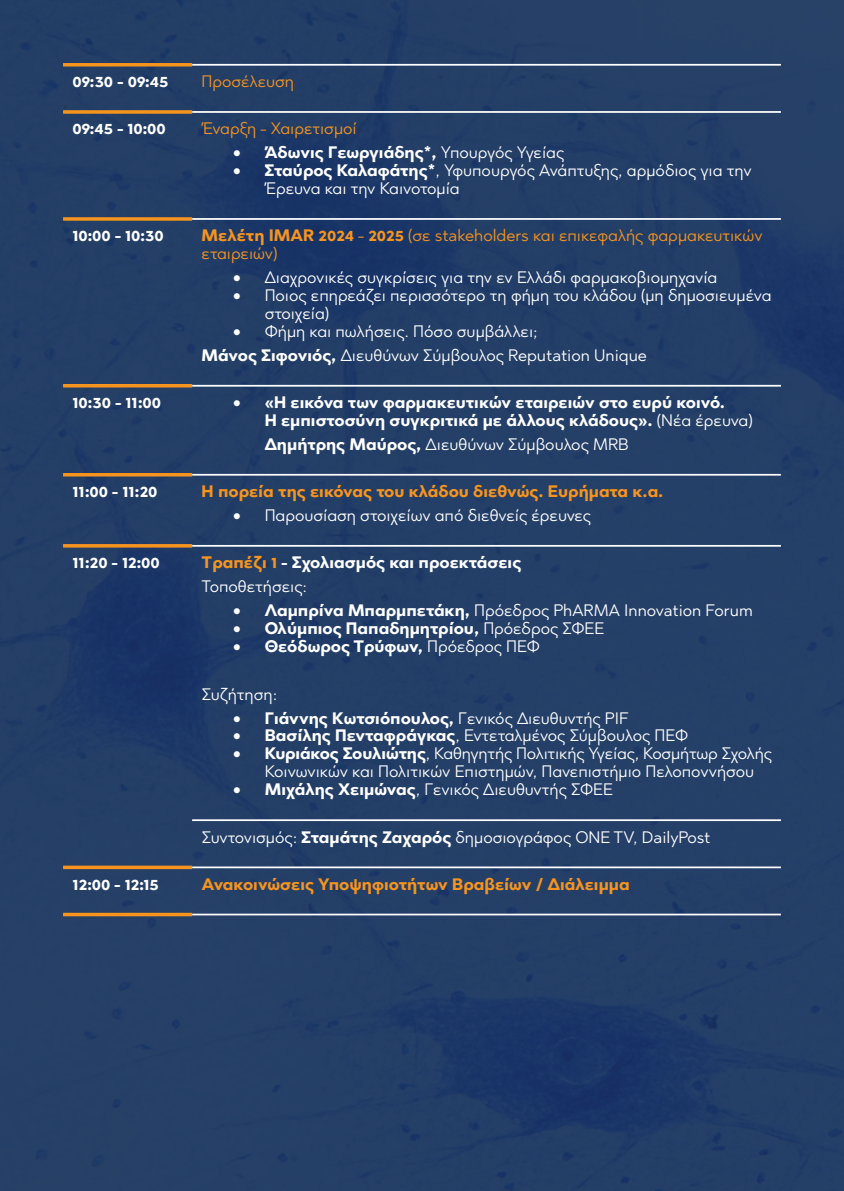
<style>
.page{position:relative;width:844px;height:1191px;background:#fff}
.page>*{position:absolute;margin:0;border:0;box-sizing:border-box;transform-origin:0 0}
.t1{font:16.62px/18px "Abrade";color:#fff}
.t2{font:700 16.62px/18px "Abrade";color:#fff}
.t3{font:16.62px/18px "Abrade";color:#f7941e}
.t4{font:700 16.62px "Abrade";color:#f7941e}
.s1{font-weight:400}
.s2{font-weight:700}
.s3{color:#f7941e}
</style>
<div class="page">
<img style="left:0;top:0;width:843px;height:1191px">
<hr style="left:192px;top:64px;width:588px;height:2px;background:#fff">
<hr style="left:192px;top:111px;width:588px;height:2px;background:#fff">
<hr style="left:192px;top:218px;width:588px;height:2px;background:#fff">
<hr style="left:192px;top:385px;width:588px;height:1px;background:#fff">
<hr style="left:192px;top:474px;width:588px;height:1px;background:#fff">
<hr style="left:192px;top:545px;width:588px;height:1px;background:#fff">
<hr style="left:192px;top:819px;width:588px;height:2px;background:#fff">
<hr style="left:192px;top:866px;width:588px;height:2px;background:#fff">
<hr style="left:192px;top:913px;width:588px;height:2px;background:#fff">
<svg style="left:63px;top:63px;width:129px;height:4px"></svg>
<svg style="left:63px;top:110px;width:129px;height:4px"></svg>
<svg style="left:63px;top:217px;width:129px;height:4px"></svg>
<hr style="left:63px;top:384px;width:129px;height:3px;background:#f7941e">
<hr style="left:63px;top:473px;width:129px;height:3px;background:#f7941e">
<hr style="left:63px;top:544px;width:129px;height:3px;background:#f7941e">
<svg style="left:63px;top:865px;width:129px;height:4px"></svg>
<svg style="left:63px;top:912px;width:129px;height:4px"></svg>
<p class="t2" style="left:72px;top:72px;width:97px">09:30 - 09:45</p>
<p class="t3" style="left:201px;top:72px;width:94px">Προσέλευση</p>
<p class="t2" style="left:72px;top:119px;width:95px">09:45 - 10:00</p>
<p class="t3" style="left:201px;top:119px;width:157px">Έναρξη - Χαιρετισμοί</p>
<p class="t2" style="left:233px;top:143px;width:332px">• Άδωνις Γεωργιάδης*, <span class="s1">Υπουργός Υγείας</span></p>
<p class="t1" style="left:264px;top:161px;width:488px;text-indent:-32px">• <span class="s2">Σταύρος Καλαφάτης*</span>, Υφυπουργός Ανάπτυξης, αρμόδιος για την<br>Έρευνα και την Καινοτομία</p>
<p class="t2" style="left:72px;top:226px;width:93px">10:00 - 10:30</p>
<p class="t3" style="left:201px;top:226px;width:562px"><span class="s2">Μελέτη IMAR 2024</span> - <span class="s2">2025</span> (σε stakeholders και επικεφαλής φαρμακευτικών εταιρειών)</p>
<p class="t1" style="left:233px;top:268px;width:485px">• Διαχρονικές συγκρίσεις για την εν Ελλάδι φαρμακοβιομηχανία</p>
<p class="t1" style="left:264px;top:286px;width:508px;text-indent:-32px">• Ποιος επηρεάζει περισσότερο τη φήμη του κλάδου (μη δημοσιευμένα στοιχεία)</p>
<p class="t1" style="left:201px;top:319px;width:446px;line-height:24px;text-indent:31px">• Φήμη και πωλήσεις. Πόσο συμβάλλει;<br><span class="s2">Μάνος Σιφονιός,</span> Διευθύνων Σύμβουλος Reputation Unique</p>
<p class="t2" style="left:72px;top:393px;width:90px">10:30 - 11:00</p>
<p class="t2" style="left:264px;top:393px;width:489px;text-indent:-32px">• «Η εικόνα των φαρμακευτικών εταιρειών στο ευρύ κοινό.<br>Η εμπιστοσύνη συγκριτικά με άλλους κλάδους». <span class="s1">(Νέα έρευνα)</span></p>
<p class="t1" style="left:264px;top:435px;width:365px"><span class="s2">Δημήτρης Μαύρος,</span> Διευθύνων Σύμβουλος MRB</p>
<p class="t2" style="left:72px;top:482px;width:86px">11:00 - 11:20</p>
<p class="t4" style="left:201px;top:480px;width:463px">Η πορεία της εικόνας του κλάδου διεθνώς. Ευρήματα κ.α.</p>
<p class="t1" style="left:233px;top:506px;width:359px">• Παρουσίαση στοιχείων από διεθνείς έρευνες</p>
<p class="t2" style="left:73px;top:553px;width:89px">11:20 - 12:00</p>
<p class="t2" style="left:201px;top:550px;width:321px;line-height:24px"><span class="s3">Τραπέζι 1</span> - Σχολιασμός και προεκτάσεις<br><span class="s1">Τοποθετήσεις:</span></p>
<p class="t1" style="left:233px;top:601px;width:521px">• <span class="s2">Λαμπρίνα Μπαρμπετάκη,</span> Πρόεδρος PhARMA Innovation Forum</p>
<p class="t2" style="left:233px;top:619px;width:372px">• Ολύμπιος Παπαδημητρίου, <span class="s1">Πρόεδρος ΣΦΕΕ</span></p>
<p class="t2" style="left:233px;top:637px;width:308px">• Θεόδωρος Τρύφων, <span class="s1">Πρόεδρος ΠΕΦ</span></p>
<p class="t1" style="left:202px;top:684px;width:77px">Συζήτηση:</p>
<p class="t2" style="left:233px;top:708px;width:396px">• Γιάννης Κωτσιόπουλος, <span class="s1">Γενικός Διευθυντής PIF</span></p>
<p class="t1" style="left:233px;top:726px;width:456px">• <span class="s2">Βασίλης Πενταφράγκας</span>, Εντεταλμένος Σύμβουλος ΠΕΦ</p>
<p class="t1" style="left:265px;top:744px;width:508px;text-indent:-32px">• <span class="s2">Κυριάκος Σουλιώτης</span>, Καθηγητής Πολιτικής Υγείας, Κοσμήτωρ Σχολής<br>Κοινωνικών και Πολιτικών Επιστημών, Πανεπιστήμιο Πελοποννήσου</p>
<p class="t1" style="left:233px;top:780px;width:381px">• <span class="s2">Μιχάλης Χειμώνας</span>, Γενικός Διευθυντής ΣΦΕΕ</p>
<p class="t1" style="left:202px;top:827px;width:510px">Συντονισμός: <span class="s2">Σταμάτης Ζαχαρός</span> δημοσιογράφος ΟΝΕ TV, DailyPost</p>
<p class="t2" style="left:73px;top:874px;width:88px">12:00 - 12:15</p>
<p class="t4" style="left:202px;top:872px;width:429px">Ανακοινώσεις Υποψηφιοτήτων Βραβείων / Διάλειμμα</p>
</div>
